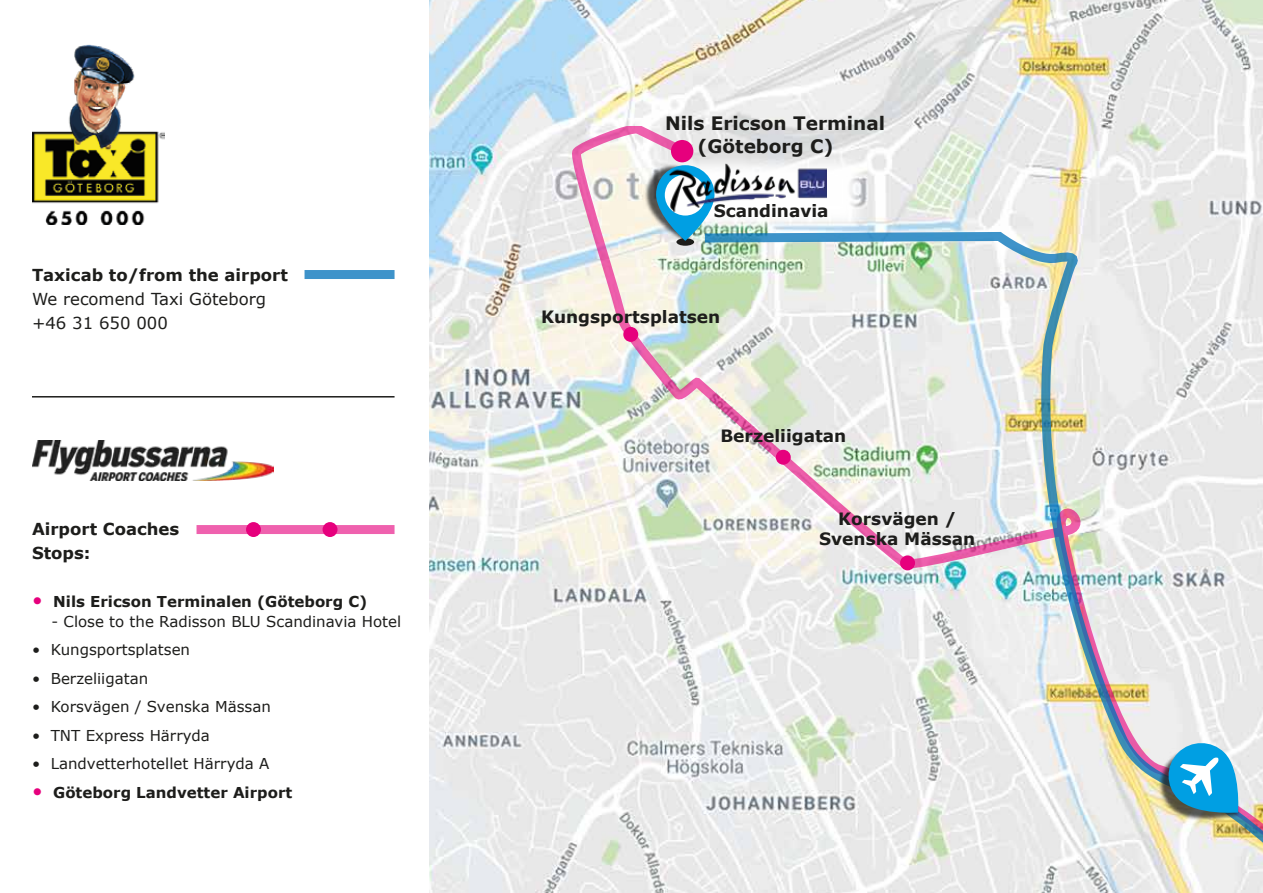
<style>
.page{position:relative;width:1263px;height:893px;background:#fff}
.page>*{position:absolute;margin:0;border:0;box-sizing:border-box;transform-origin:0 0}
.t1{font:700 18.45px/23.1px "Verdana";color:#1d1d1b}
.t2{font:700 16.95px/20.4px "Verdana";color:#1d1d1b;text-align:center}
.t3{font:700 16.5px/24px "Verdana";color:#1d1d1b}
.t4{font:16.5px/24px "Verdana";color:#1d1d1b}
.t5{font:15px "Verdana";color:#1d1d1b}
.t6{font:700 15px "Verdana";color:#1d1d1b}
.s1{font-weight:400;font-size:19.5px;color:#e6007d}
</style>
<div class="page">
<img style="left:429px;top:0;width:834px;height:893px">
<img style="left:616px;top:110px;width:294px;height:16px">
<img style="left:593px;top:113px;width:161px;height:13px">
<img style="left:32px;top:440px;width:242px;height:40px">
<img style="left:32px;top:44px;width:133px;height:181px">
<hr style="left:32px;top:396px;width:363px;height:2px;background:#1d1d1b">
<svg style="left:572px;top:126px;width:691px;height:767px"></svg>
<div style="left:196px;top:525px;width:198px;height:9px;background:#ef61ae"></div>
<svg style="left:696px;top:232px;width:567px;height:661px"></svg>
<div style="left:304px;top:270px;width:90px;height:9px;background:#3e93ca"></div>
<img style="left:1108px;top:696px;width:155px;height:175px">
<svg style="left:1165px;top:740px;width:76px;height:76px;background:#56afd3"></svg>
<div style="left:246px;top:522px;width:15px;height:15px;background:#e6007d;border-radius:50%"></div>
<div style="left:323px;top:522px;width:14px;height:15px;background:#e6007d;border-radius:50%"></div>
<p class="t3" style="left:32px;top:263px;width:258px">Taxicab to/from the airport</p>
<p class="t4" style="left:32px;top:287px;width:236px">We recomend Taxi Göteborg +46 31 650 000</p>
<p class="t3" style="left:32px;top:517px;width:149px">Airport Coaches<br>Stops:</p>
<p class="t6" style="left:32px;top:591px;width:337px"><span class="s1">•</span> Nils Ericson Terminalen (Göteborg C)</p>
<p class="t5" style="left:51px;top:611px;width:351px">- Close to the Radisson BLU Scandinavia Hotel</p>
<p class="t5" style="left:32px;top:640px;width:160px">• Kungsportsplatsen</p>
<p class="t5" style="left:32px;top:668px;width:118px">• Berzeliigatan</p>
<p class="t5" style="left:32px;top:697px;width:240px">• Korsvägen / Svenska Mässan</p>
<p class="t5" style="left:32px;top:725px;width:179px">• TNT Express Härryda</p>
<p class="t5" style="left:32px;top:754px;width:239px">• Landvetterhotellet Härryda A</p>
<p class="t6" style="left:32px;top:782px;width:262px"><span class="s1">•</span> Göteborg Landvetter Airport</p>
<p class="t1" style="left:697px;top:111px;width:189px;text-indent:-32px">Nils Ericson Terminal (Göteborg C)</p>
<p class="t2" style="left:714px;top:200px;width:116px">Scandinavia</p>
<p class="t2" style="left:541px;top:306px;width:181px">Kungsportsplatsen</p>
<p class="t2" style="left:720px;top:426px;width:127px">Berzeliigatan</p>
<p class="t2" style="left:819px;top:508px;width:158px">Korsvägen /<br>Svenska Mässan</p>
</div>
